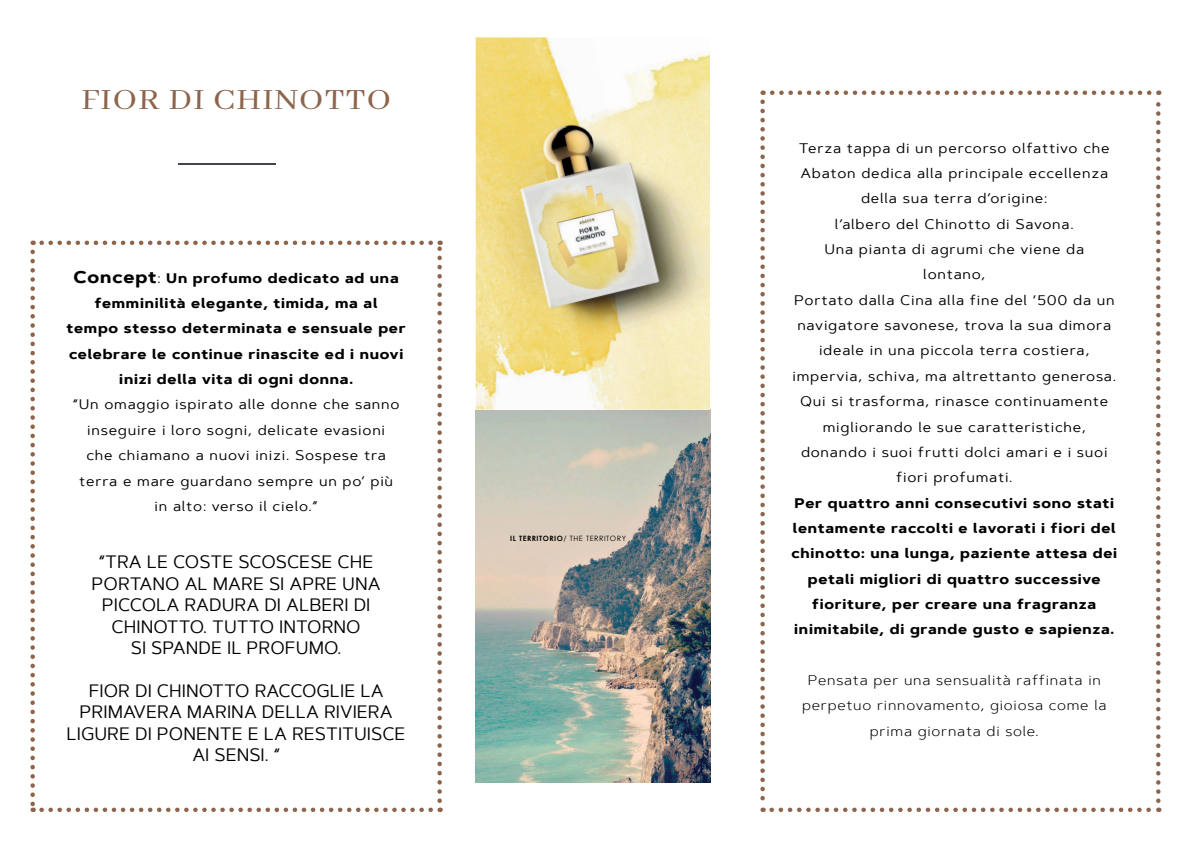
<style>
.page{position:relative;width:1191px;height:851px;background:#fff}
.page>*{position:absolute;margin:0;border:0;box-sizing:border-box;transform-origin:0 0}
.t1{font:32.8px "Abhaya Libre";color:#8d644c;scale:1.09 1}
.t2{font:17.8px/21.4px "Artegra Sans";color:#000001;text-align:center}
.t3{font:13.8px/25.4px "Artegra Sans";letter-spacing:.05em;color:#000001;text-align:center;scale:1.08 1}
.t4{font:700 13.8px/25.4px "Artegra Sans";letter-spacing:.05em;color:#000001;text-align:center;scale:1.08 1}
.t5{font:300 13.8px/25.4px "Artegra Sans";letter-spacing:.05em;color:#000001;text-align:center;scale:1.08 1}
.t6{font:7.2px "Century Gothic";letter-spacing:.075em;color:#000001}
.s1{font-size:16.8px}
.s2{font-weight:400}
.s3{font-weight:700}
</style>
<div class="page">
<hr style="left:178px;top:163px;width:98px;height:2px;background:#44444c">
<img style="left:476px;top:409px;width:234px;height:372px">
<svg style="left:476px;top:37px;width:234px;height:372px"></svg>
<svg style="left:30px;top:252px;width:5px;height:559px"></svg>
<svg style="left:42px;top:807px;width:398px;height:4px"></svg>
<svg style="left:437px;top:240px;width:5px;height:560px"></svg>
<svg style="left:33px;top:240px;width:398px;height:5px"></svg>
<svg style="left:760px;top:102px;width:5px;height:709px"></svg>
<svg style="left:771px;top:807px;width:388px;height:4px"></svg>
<svg style="left:1156px;top:90px;width:4px;height:710px"></svg>
<svg style="left:762px;top:90px;width:387px;height:5px"></svg>
<h1 class="t1" style="left:81px;top:82px;width:286px">FIOR DI CHINOTTO</h1>
<p class="t4" style="left:67px;top:265px;width:315px"><span class="s1">Concept</span><span class="s2">:</span> Un profumo dedicato ad una femminilità elegante, timida, ma al<br>tempo stesso determinata e sensuale per celebrare le continue rinascite ed i nuovi inizi della vita di ogni donna.</p>
<p class="t3" style="left:73px;top:391px;width:304px">“Un omaggio ispirato alle donne che sanno inseguire i loro sogni, delicate evasioni che chiamano a nuovi inizi. Sospese tra terra e mare guardano sempre un po’ più in alto: verso il cielo.”</p>
<p class="t2" style="left:92px;top:550px;width:291px">“TRA LE COSTE SCOSCESE CHE<br>PORTANO AL MARE SI APRE UNA<br>PICCOLA RADURA DI ALBERI DI<br>CHINOTTO. TUTTO INTORNO<br>SI SPANDE IL PROFUMO.</p>
<p class="t2" style="left:67px;top:679px;width:340px">FIOR DI CHINOTTO RACCOGLIE LA<br>PRIMAVERA MARINA DELLA RIVIERA<br>LIGURE DI PONENTE E LA RESTITUISCE<br>AI SENSI. “</p>
<p class="t6" style="left:510px;top:533px;width:117px"><span class="s3">IL TERRITORIO</span>/ THE TERRITORY</p>
<p class="t3" style="left:792px;top:135px;width:301px">Terza tappa di un percorso olfattivo che Abaton dedica alla principale eccellenza della sua terra d’origine:<br>l’albero del Chinotto di Savona.<br>Una pianta di agrumi che viene da lontano,<br>Portato dalla Cina alla fine del ‘500 da un navigatore savonese, trova la sua dimora ideale in una piccola terra costiera, impervia, schiva, ma altrettanto generosa.<br>Qui si trasforma, rinasce continuamente migliorando le sue caratteristiche, donando i suoi frutti dolci amari e i suoi fiori profumati.</p>
<p class="t4" style="left:791px;top:490px;width:303px">Per quattro anni consecutivi sono stati lentamente raccolti e lavorati i fiori del chinotto: una lunga, paziente attesa dei petali migliori di quattro successive fioriture, per creare una fragranza inimitabile, di grande gusto e sapienza.</p>
<p class="t5" style="left:802px;top:667px;width:283px">Pensata per una sensualità raffinata in perpetuo rinnovamento, gioiosa come la prima giornata di sole.</p>
</div>
